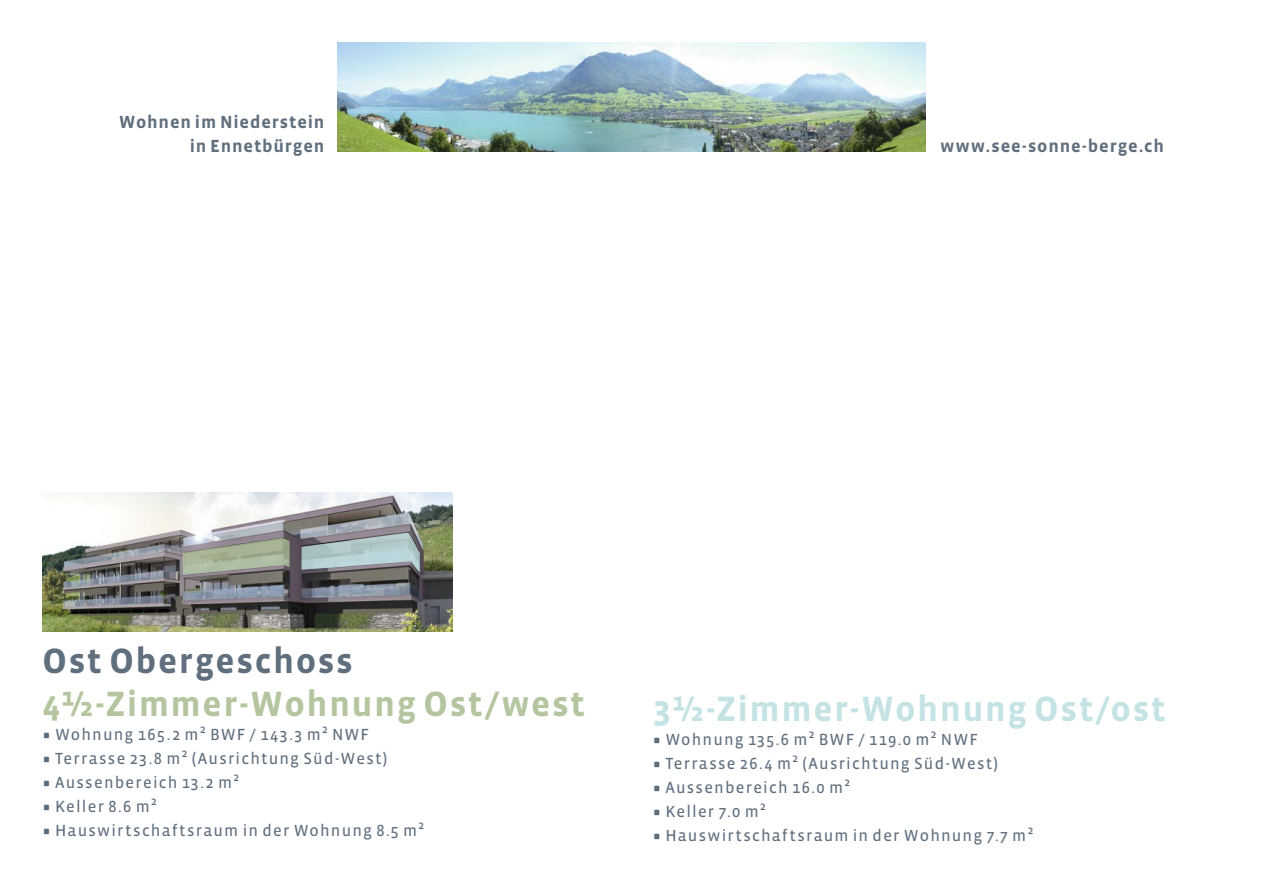
<style>
.page{position:relative;width:1263px;height:893px;background:#fff}
.page>*{position:absolute;margin:0;border:0;box-sizing:border-box;transform-origin:0 0}
.titel_grau_24{font:700 36px "Vista Sans OT";letter-spacing:.04em;color:#b4c5a0}
.titel_grau_24-2{font:700 36px "Vista Sans OT";letter-spacing:.04em;color:#c5e3e4}
.titel_grau_24-3{font:700 36px "Vista Sans OT";letter-spacing:.045em;color:#606f7e}
.t1{font:700 18px/24px "Vista Sans OT";letter-spacing:.045em;color:#606f7e;text-align:right}
.text_11-16{font:16.5px "Vista Sans OT";letter-spacing:.07em;color:#606f7e}
</style>
<div class="page">
<img style="left:337px;top:43px;width:589px;height:108px">
<img style="left:43px;top:492px;width:409px;height:139px">
<svg style="left:302px;top:533px;width:118px;height:40px;background:#9dabae"></svg>
<svg style="left:183px;top:538px;width:107px;height:37px;background:#9fa695"></svg>
<p class="t1" style="left:119px;top:110px;width:207px">Wohnen im Niederstein in Ennetbürgen</p>
<p class="t1" style="left:940px;top:134px;width:225px">www.see-sonne-berge.ch</p>
<p class="titel_grau_24-3" style="left:43px;top:642px;width:312px">Ost Obergeschoss</p>
<p class="titel_grau_24" style="left:43px;top:685px;width:544px">4½-Zimmer-Wohnung Ost/west</p>
<p class="text_11-16" style="left:43px;top:726px;width:328px">N Wohnung 165.2 m² BWF / 143.3 m² NWF</p>
<p class="text_11-16" style="left:43px;top:750px;width:346px">N Terrasse 23.8 m² (Ausrichtung Süd-West)</p>
<p class="text_11-16" style="left:43px;top:774px;width:198px">N Aussenbereich 13.2 m²</p>
<p class="text_11-16" style="left:43px;top:798px;width:116px">N Keller 8.6 m²</p>
<p class="text_11-16" style="left:43px;top:822px;width:383px">N Hauswirtschaftsraum in der Wohnung 8.5 m²</p>
<p class="titel_grau_24-2" style="left:653px;top:691px;width:514px">3½-Zimmer-Wohnung Ost/ost</p>
<p class="text_11-16" style="left:653px;top:731px;width:327px">N Wohnung 135.6 m² BWF / 119.0 m² NWF</p>
<p class="text_11-16" style="left:653px;top:755px;width:347px">N Terrasse 26.4 m² (Ausrichtung Süd-West)</p>
<p class="text_11-16" style="left:653px;top:779px;width:199px">N Aussenbereich 16.0 m²</p>
<p class="text_11-16" style="left:653px;top:803px;width:115px">N Keller 7.0 m²</p>
<p class="text_11-16" style="left:653px;top:827px;width:382px">N Hauswirtschaftsraum in der Wohnung 7.7 m²</p>
</div>
